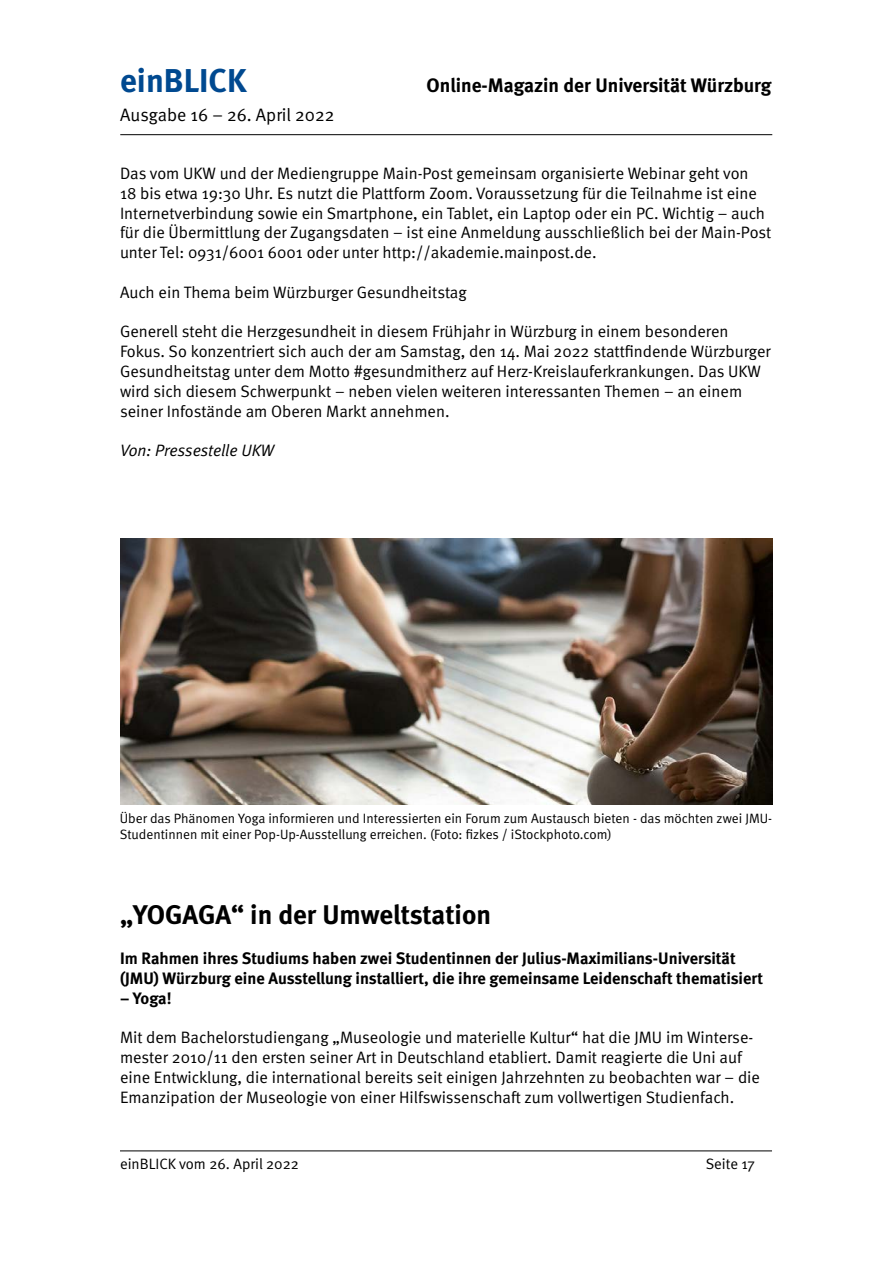
<style>
.page{position:relative;width:893px;height:1263px;background:#fff}
.page>*{position:absolute;margin:0;border:0;box-sizing:border-box;transform-origin:0 0}
.t1{font:700 33px "Meta";color:#004990}
.t2{font:700 27px "Meta";color:#000}
.t3{font:700 19.5px "Meta";color:#000}
.t4{font:18px "Meta Normal";color:#000}
.t5{font:16.5px/19.8px "Meta Normal";color:#000}
.t6{font:700 16.5px/19.8px "Meta";color:#000}
.t7{font:italic 16.5px "Meta Normal";letter-spacing:-.005em;color:#000}
.t8{font:15px "Meta Normal";color:#000}
.t9{font:13.5px/16.2px "Meta Normal";color:#000}
</style>
<div class="page">
<hr style="left:120px;top:134px;width:652px;height:1px;background:#000">
<hr style="left:120px;top:1150px;width:652px;height:1px;background:#000">
<img style="left:120px;top:539px;width:653px;height:265px">
<h1 class="t1" style="left:120px;top:61px;width:128px">einBLICK</h1>
<p class="t3" style="left:427px;top:74px;width:346px">Online-Magazin der Universität Würzburg</p>
<p class="t4" style="left:120px;top:105px;width:216px">Ausgabe 16 – 26. April 2022</p>
<p class="t5" style="left:120px;top:163px;width:653px">Das vom UKW und der Mediengruppe Main-Post gemeinsam organisierte Webinar geht von<br>18 bis etwa 19:30 Uhr. Es nutzt die Plattform Zoom. Voraussetzung für die Teilnahme ist eine Internetverbindung sowie ein Smartphone, ein Tablet, ein Laptop oder ein PC. Wichtig – auch für die Übermittlung der Zugangsdaten – ist eine Anmeldung ausschließlich bei der Main-Post unter Tel: 0931/6001 6001 oder unter http://akademie.mainpost.de.</p>
<p class="t5" style="left:120px;top:282px;width:348px">Auch ein Thema beim Würzburger Gesundheitstag</p>
<p class="t5" style="left:120px;top:322px;width:652px">Generell steht die Herzgesundheit in diesem Frühjahr in Würzburg in einem besonderen Fokus. So konzentriert sich auch der am Samstag, den 14. Mai 2022 stattfindende Würzburger Gesundheitstag unter dem Motto #gesundmitherz auf Herz-Kreislauferkrankungen. Das UKW wird sich diesem Schwerpunkt – neben vielen weiteren interessanten Themen – an einem seiner Infostände am Oberen Markt annehmen.</p>
<p class="t7" style="left:120px;top:441px;width:155px">Von: Pressestelle UKW</p>
<p class="t9" style="left:120px;top:810px;width:654px">Über das Phänomen Yoga informieren und Interessierten ein Forum zum Austausch bieten - das möchten zwei JMU-<br>Studentinnen mit einer Pop-Up-Ausstellung erreichen. (Foto: fizkes / iStockphoto.com)</p>
<h2 class="t2" style="left:120px;top:899px;width:373px">„YOGAGA“ in der Umweltstation</h2>
<p class="t6" style="left:120px;top:948px;width:645px">Im Rahmen ihres Studiums haben zwei Studentinnen der Julius-Maximilians-Universität (JMU) Würzburg eine Ausstellung installiert, die ihre gemeinsame Leidenschaft thematisiert</p>
<p class="t6" style="left:120px;top:988px;width:53px">– Yoga!</p>
<p class="t5" style="left:120px;top:1027px;width:641px">Mit dem Bachelorstudiengang „Museologie und materielle Kultur“ hat die JMU im Winterse&shy;mester 2010/11 den ersten seiner Art in Deutschland etabliert. Damit reagierte die Uni auf eine Entwicklung, die international bereits seit einigen Jahrzehnten zu beobachten war – die Emanzipation der Museologie von einer Hilfswissenschaft zum vollwertigen Studienfach.</p>
<p class="t8" style="left:120px;top:1155px;width:180px">einBLICK vom 26. April 2022</p>
<p class="t8" style="left:706px;top:1155px;width:51px">Seite 17</p>
</div>
